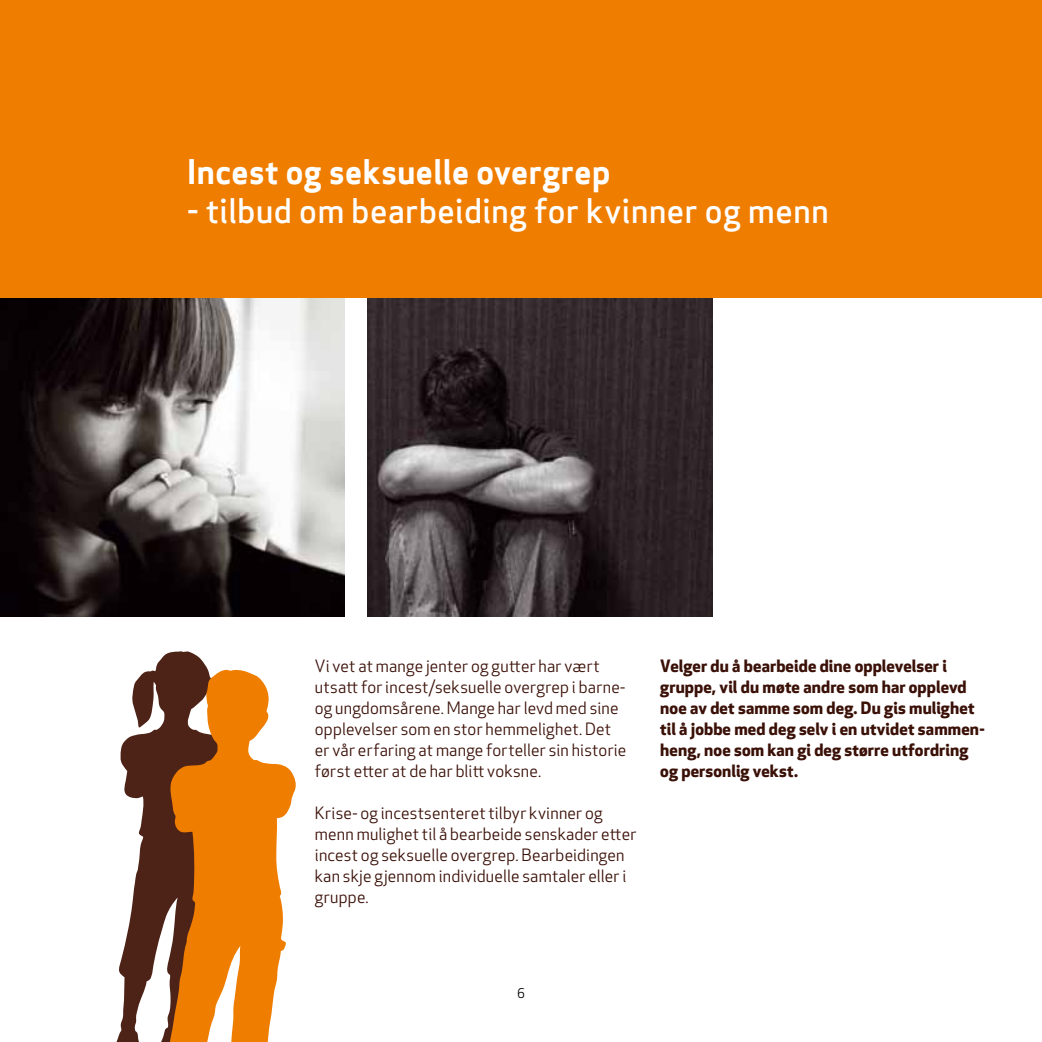
<style>
.page{position:relative;width:1042px;height:1042px;background:#fff}
.page>*{position:absolute;margin:0;border:0;box-sizing:border-box;transform-origin:0 0}
.t1{font:33.25px "Apex Sans Medium T";color:#fff}
.t2{font:33.25px "Apex Sans Bold T";letter-spacing:-.005em;color:#fff}
.t3{font:16.62px/21px "Apex New";letter-spacing:.015em;color:#3a1007}
.t4{font:700 16.62px/21px "Apex New";letter-spacing:.005em;color:#3a1007}
.t5{font:13.12px "Apex Sans Book T";color:#000}
</style>
<div class="page">
<img style="left:367px;top:298px;width:345px;height:318px">
<img style="left:0;top:298px;width:345px;height:318px">
<div style="left:0;top:0;width:1042px;height:298px;background:#ef7d00"></div>
<svg style="left:116px;top:651px;width:92px;height:391px;fill:#4d2217"></svg>
<svg style="left:155px;top:669px;width:141px;height:373px;fill:#ef7d00"></svg>
<h1 class="t2" style="left:187px;top:150px;width:425px">Incest og seksuelle overgrep</h1>
<h1 class="t1" style="left:187px;top:189px;width:643px">- tilbud om bearbeiding for kvinner og menn</h1>
<p class="t3" style="left:315px;top:656px;width:313px">Vi vet at mange jenter og gutter har vært utsatt for incest/seksuelle overgrep i barne&shy;og ungdomsårene. Mange har levd med sine opplevelser som en stor hemmelighet. Det er vår erfaring at mange forteller sin historie først etter at de har blitt voksne.</p>
<p class="t3" style="left:315px;top:803px;width:323px">Krise- og incestsenteret tilbyr kvinner og menn mulighet til å bearbeide senskader etter incest og seksuelle overgrep. Bearbeidingen kan skje gjennom individuelle samtaler eller i gruppe.</p>
<p class="t4" style="left:660px;top:655px;width:326px">Velger du å bearbeide dine opplevelser i gruppe, vil du møte andre som har opplevd noe av det samme som deg. Du gis mulighet til å jobbe med deg selv i en utvidet sammen&shy;heng, noe som kan gi deg større utfordring og personlig vekst.</p>
<p class="t5" style="left:517px;top:984px;width:9px">6</p>
</div>
